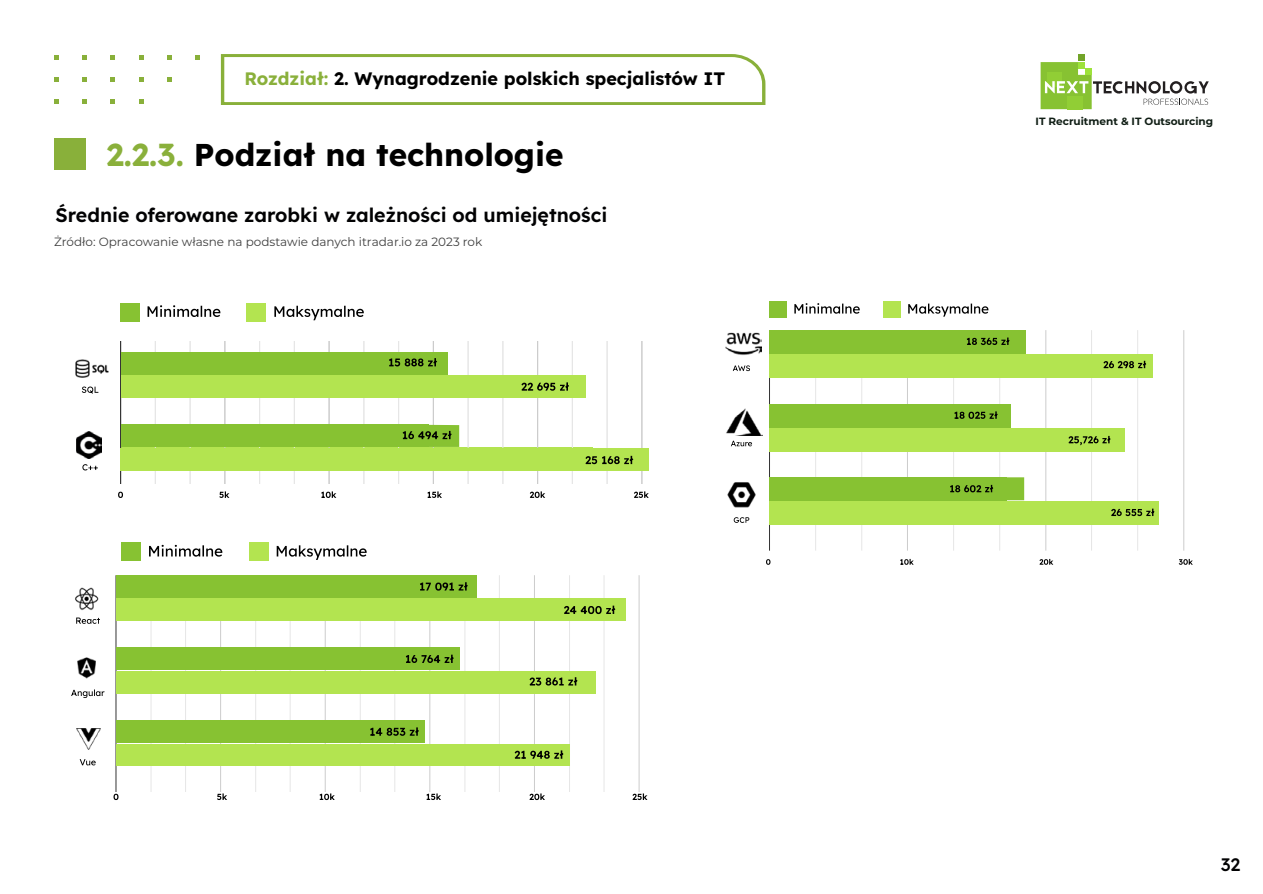
<style>
.page{position:relative;width:1263px;height:894px;background:#fff}
.page>*{position:absolute;margin:0;border:0;box-sizing:border-box;transform-origin:0 0}
.t1{font:700 31.5px "Lexend";color:#000}
.t2{font:600 19.5px "Lexend";color:#020203}
.t3{font:700 18px "Lexend";color:#000}
.t4{font:500 18px "Lexend";color:#020203}
.t5{font:12px "Montserrat";color:#3f3f3f}
.t6{font:700 10.5px "Montserrat";color:#101e15}
.s1{color:#8ab03b}
</style>
<div class="page">
<svg style="left:221px;top:54px;width:545px;height:50px"></svg>
<div style="left:54px;top:138px;width:32px;height:32px;background:#89b03a"></div>
<svg style="left:1040px;top:55px;width:168px;height:54px"></svg>
<svg style="left:54px;top:55px;width:4px;height:4px"></svg>
<svg style="left:54px;top:77px;width:4px;height:4px"></svg>
<svg style="left:54px;top:99px;width:4px;height:4px"></svg>
<svg style="left:82px;top:55px;width:5px;height:4px"></svg>
<svg style="left:82px;top:77px;width:5px;height:4px"></svg>
<svg style="left:82px;top:99px;width:5px;height:4px"></svg>
<svg style="left:110px;top:55px;width:5px;height:4px"></svg>
<svg style="left:110px;top:77px;width:5px;height:4px"></svg>
<svg style="left:110px;top:99px;width:5px;height:4px"></svg>
<svg style="left:139px;top:55px;width:4px;height:4px"></svg>
<svg style="left:139px;top:77px;width:4px;height:4px"></svg>
<svg style="left:139px;top:99px;width:4px;height:4px"></svg>
<svg style="left:167px;top:55px;width:5px;height:4px"></svg>
<svg style="left:167px;top:77px;width:5px;height:4px"></svg>
<svg style="left:195px;top:55px;width:5px;height:4px"></svg>
<hr style="left:120px;top:341px;width:1px;height:142px;background:#333">
<hr style="left:225px;top:341px;width:1px;height:142px;background:#ccc">
<hr style="left:329px;top:341px;width:1px;height:142px;background:#ccc">
<hr style="left:433px;top:341px;width:1px;height:142px;background:#ccc">
<hr style="left:537px;top:341px;width:1px;height:142px;background:#ccc">
<hr style="left:641px;top:341px;width:1px;height:142px;background:#ccc">
<hr style="left:155px;top:341px;width:1px;height:142px;background:#e6e6e6">
<hr style="left:190px;top:341px;width:1px;height:142px;background:#e6e6e6">
<hr style="left:259px;top:341px;width:1px;height:142px;background:#e6e6e6">
<hr style="left:294px;top:341px;width:1px;height:142px;background:#e6e6e6">
<hr style="left:363px;top:341px;width:1px;height:142px;background:#e6e6e6">
<hr style="left:398px;top:341px;width:1px;height:142px;background:#e6e6e6">
<hr style="left:468px;top:341px;width:1px;height:142px;background:#e6e6e6">
<hr style="left:502px;top:341px;width:1px;height:142px;background:#e6e6e6">
<hr style="left:572px;top:341px;width:1px;height:142px;background:#e6e6e6">
<hr style="left:607px;top:341px;width:1px;height:142px;background:#e6e6e6">
<div style="left:121px;top:352px;width:301px;height:22px;background:#87c232"></div>
<div style="left:121px;top:424px;width:308px;height:22px;background:#87c232"></div>
<div style="left:121px;top:375px;width:464px;height:22px;background:#b3e450"></div>
<div style="left:121px;top:447px;width:528px;height:23px;background:#b3e450"></div>
<div style="left:422px;top:352px;width:26px;height:22px;background:#87c232"></div>
<svg style="left:389px;top:358px;width:48px;height:8px"></svg>
<svg style="left:521px;top:382px;width:48px;height:8px"></svg>
<svg style="left:403px;top:424px;width:56px;height:23px"></svg>
<svg style="left:585px;top:455px;width:48px;height:9px"></svg>
<svg style="left:82px;top:464px;width:16px;height:6px"></svg>
<svg style="left:82px;top:386px;width:16px;height:7px"></svg>
<svg style="left:118px;top:491px;width:5px;height:7px"></svg>
<svg style="left:219px;top:491px;width:10px;height:6px"></svg>
<svg style="left:321px;top:491px;width:15px;height:7px"></svg>
<svg style="left:427px;top:491px;width:15px;height:6px"></svg>
<svg style="left:530px;top:491px;width:15px;height:7px"></svg>
<svg style="left:634px;top:491px;width:15px;height:6px"></svg>
<div style="left:120px;top:303px;width:19px;height:18px;background:#87c232"></div>
<svg style="left:147px;top:305px;width:73px;height:12px"></svg>
<div style="left:247px;top:303px;width:19px;height:18px;background:#b3e450"></div>
<svg style="left:274px;top:305px;width:90px;height:15px"></svg>
<img style="left:75px;top:360px;width:34px;height:17px">
<img style="left:77px;top:431px;width:25px;height:28px">
<hr style="left:769px;top:330px;width:1px;height:220px;background:#333">
<hr style="left:907px;top:330px;width:1px;height:220px;background:#ccc">
<hr style="left:1045px;top:330px;width:1px;height:220px;background:#ccc">
<hr style="left:1183px;top:330px;width:1px;height:220px;background:#ccc">
<hr style="left:815px;top:330px;width:1px;height:220px;background:#e6e6e6">
<hr style="left:861px;top:330px;width:1px;height:220px;background:#e6e6e6">
<hr style="left:953px;top:330px;width:1px;height:220px;background:#e6e6e6">
<hr style="left:999px;top:330px;width:1px;height:220px;background:#e6e6e6">
<hr style="left:1091px;top:330px;width:1px;height:220px;background:#e6e6e6">
<hr style="left:1137px;top:330px;width:1px;height:220px;background:#e6e6e6">
<div style="left:769px;top:330px;width:257px;height:23px;background:#87c232"></div>
<div style="left:769px;top:404px;width:242px;height:23px;background:#87c232"></div>
<div style="left:769px;top:477px;width:238px;height:23px;background:#87c232"></div>
<div style="left:769px;top:354px;width:383px;height:23px;background:#b3e450"></div>
<div style="left:769px;top:428px;width:355px;height:23px;background:#b3e450"></div>
<div style="left:769px;top:501px;width:390px;height:23px;background:#b3e450"></div>
<svg style="left:967px;top:337px;width:42px;height:8px"></svg>
<svg style="left:1103px;top:360px;width:43px;height:8px"></svg>
<svg style="left:954px;top:411px;width:43px;height:8px"></svg>
<svg style="left:1068px;top:436px;width:42px;height:9px"></svg>
<svg style="left:1111px;top:508px;width:43px;height:8px"></svg>
<svg style="left:950px;top:477px;width:74px;height:23px"></svg>
<div style="left:769px;top:301px;width:18px;height:17px;background:#87c232"></div>
<svg style="left:794px;top:303px;width:65px;height:10px"></svg>
<div style="left:883px;top:301px;width:17px;height:17px;background:#b3e450"></div>
<svg style="left:908px;top:303px;width:80px;height:13px"></svg>
<svg style="left:733px;top:365px;width:17px;height:6px"></svg>
<svg style="left:731px;top:440px;width:21px;height:6px"></svg>
<svg style="left:733px;top:517px;width:16px;height:5px"></svg>
<svg style="left:766px;top:559px;width:4px;height:5px"></svg>
<svg style="left:900px;top:558px;width:13px;height:6px"></svg>
<svg style="left:1039px;top:558px;width:14px;height:6px"></svg>
<svg style="left:1178px;top:558px;width:14px;height:6px"></svg>
<img style="left:725px;top:332px;width:36px;height:23px">
<img style="left:726px;top:408px;width:36px;height:27px">
<img style="left:727px;top:482px;width:29px;height:26px">
<hr style="left:116px;top:575px;width:1px;height:244px;background:#333">
<hr style="left:220px;top:575px;width:1px;height:244px;background:#ccc">
<hr style="left:325px;top:575px;width:1px;height:244px;background:#ccc">
<hr style="left:429px;top:575px;width:1px;height:244px;background:#ccc">
<hr style="left:534px;top:575px;width:1px;height:244px;background:#ccc">
<hr style="left:639px;top:575px;width:1px;height:244px;background:#ccc">
<hr style="left:151px;top:575px;width:1px;height:244px;background:#e6e6e6">
<hr style="left:185px;top:575px;width:1px;height:244px;background:#e6e6e6">
<hr style="left:255px;top:575px;width:1px;height:244px;background:#e6e6e6">
<hr style="left:290px;top:575px;width:1px;height:244px;background:#e6e6e6">
<hr style="left:360px;top:575px;width:1px;height:244px;background:#e6e6e6">
<hr style="left:394px;top:575px;width:1px;height:244px;background:#e6e6e6">
<hr style="left:464px;top:575px;width:1px;height:244px;background:#e6e6e6">
<hr style="left:499px;top:575px;width:1px;height:244px;background:#e6e6e6">
<hr style="left:569px;top:575px;width:1px;height:244px;background:#e6e6e6">
<hr style="left:604px;top:575px;width:1px;height:244px;background:#e6e6e6">
<div style="left:116px;top:575px;width:331px;height:22px;background:#87c232"></div>
<div style="left:116px;top:647px;width:321px;height:22px;background:#87c232"></div>
<div style="left:116px;top:720px;width:309px;height:22px;background:#87c232"></div>
<div style="left:116px;top:598px;width:510px;height:22px;background:#b3e450"></div>
<div style="left:116px;top:670px;width:480px;height:23px;background:#b3e450"></div>
<div style="left:116px;top:743px;width:453px;height:22px;background:#b3e450"></div>
<div style="left:433px;top:647px;width:27px;height:22px;background:#87c232"></div>
<svg style="left:564px;top:605px;width:51px;height:8px"></svg>
<svg style="left:406px;top:654px;width:48px;height:8px"></svg>
<svg style="left:529px;top:677px;width:48px;height:8px"></svg>
<svg style="left:370px;top:727px;width:49px;height:8px"></svg>
<svg style="left:514px;top:750px;width:49px;height:8px"></svg>
<svg style="left:76px;top:617px;width:24px;height:6px"></svg>
<svg style="left:71px;top:689px;width:33px;height:8px"></svg>
<svg style="left:80px;top:759px;width:16px;height:6px"></svg>
<div style="left:121px;top:542px;width:20px;height:19px;background:#87c232"></div>
<svg style="left:149px;top:544px;width:73px;height:12px"></svg>
<div style="left:249px;top:542px;width:19px;height:19px;background:#b3e450"></div>
<svg style="left:277px;top:545px;width:90px;height:14px"></svg>
<div style="left:107px;top:791px;width:548px;height:28px;background:#fff"></div>
<svg style="left:113px;top:793px;width:5px;height:6px"></svg>
<svg style="left:217px;top:793px;width:10px;height:6px"></svg>
<svg style="left:320px;top:793px;width:15px;height:6px"></svg>
<svg style="left:426px;top:793px;width:15px;height:7px"></svg>
<svg style="left:529px;top:793px;width:16px;height:6px"></svg>
<svg style="left:632px;top:793px;width:15px;height:6px"></svg>
<div style="left:444px;top:575px;width:33px;height:22px;background:#87c232"></div>
<svg style="left:420px;top:582px;width:48px;height:8px"></svg>
<img style="left:75px;top:587px;width:24px;height:23px">
<img style="left:77px;top:657px;width:19px;height:22px">
<img style="left:76px;top:728px;width:25px;height:21px">
<h3 class="t3" style="left:244px;top:65px;width:482px"><span class="s1">Rozdział:</span> 2. Wynagrodzenie polskich specjalistów IT</h3>
<h1 class="t1" style="left:106px;top:132px;width:458px"><span class="s1">2.2.3.</span> Podział na technologie</h1>
<h2 class="t2" style="left:56px;top:201px;width:553px">Średnie oferowane zarobki w zależności od umiejętności</h2>
<p class="t5" style="left:54px;top:233px;width:430px">Żródło: Opracowanie własne na podstawie danych itradar.io za 2023 rok</p>
<p class="t6" style="left:1035px;top:113px;width:179px">IT Recruitment &amp; IT Outsourcing</p>
<h3 class="t4" style="left:1220px;top:850px;width:21px">32</h3>
</div>
